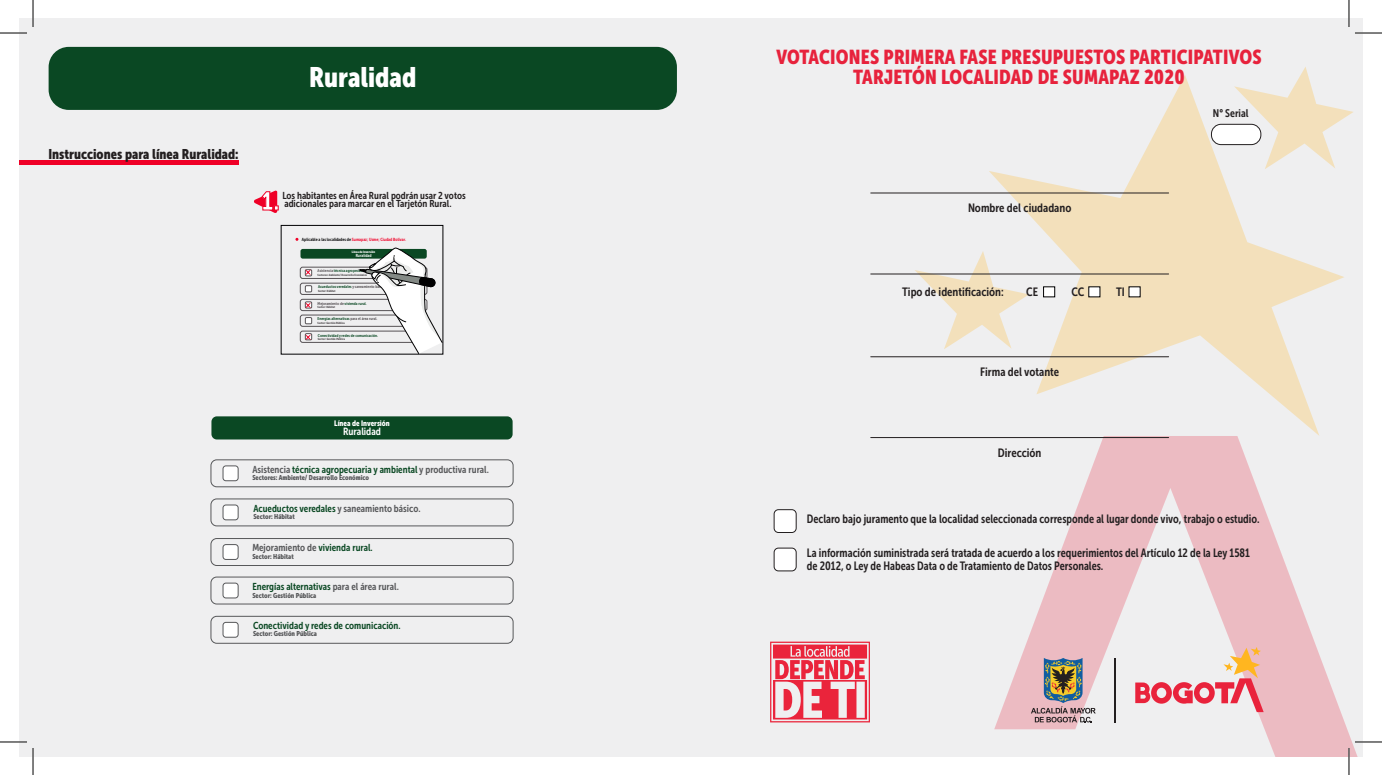
<style>
.page{position:relative;width:1382px;height:775px;background:#fff}
.page>*{position:absolute;margin:0;border:0;box-sizing:border-box;transform-origin:0 0}
.t1{font:28px "Museo Sans Condensed 900";color:#fff}
.t2{font:25.6px "Museo Sans Condensed 900";color:#fff}
.t3{font:20px/20.8px "Museo Sans Condensed 900";letter-spacing:.01em;color:#e7223c;text-align:center}
.t4{font:14px "Museo Sans Condensed 900";color:#231f20}
.t5{font:12px/13.5px "Museo Sans Condensed 700";color:#231f20;scale:.95 1}
.t6{font:12px "Museo Sans Condensed 700";color:#231f20}
.t7{font:11px "Museo Sans Condensed 700";color:#231f20}
.t8{font:10.4px "Museo Sans Condensed 700";color:#fff}
.t9{font:10px "Museo Sans Condensed 700";color:#0a4823}
.t10{font:10px "Museo Sans Condensed 700";color:#231f20}
.t11{font:10px "Museo Sans Condensed 700";color:#57585a}
.t12{font:7.8px "Museo Sans Condensed 900";color:#fff}
.t13{font:7px "Museo Sans Condensed 900";color:#57585a}
.t14{font:4.5px "Museo Sans Condensed 700";color:#ef0027}
.t15{font:4.4px "Museo Sans Condensed 700";color:#fff}
.t16{font:4.1px "Museo Sans Condensed 700";color:#0a4823}
.t17{font:4.1px "Museo Sans Condensed 700";color:#565255}
.t18{font:3.3px "Museo Sans Condensed 900";color:#fff}
.t19{font:3px "Museo Sans Condensed 900";color:#565255}
.s1{color:#000001}
.s2{color:#565255}
.s3{color:#0a4823}
.s4{color:#57585a}
</style>
<div class="page">
<div style="left:19px;top:19px;width:1343px;height:737px;background:#efeff0"></div>
<svg style="left:994px;top:436px;width:363px;height:320px"></svg>
<svg style="left:988px;top:75px;width:356px;height:361px"></svg>
<svg style="left:914px;top:251px;width:115px;height:98px"></svg>
<svg style="left:1233px;top:67px;width:120px;height:102px"></svg>
<div style="left:1211px;top:124px;width:49px;height:21px;background:#fff;border-radius:10px"></div>
<div style="left:1210px;top:124px;width:51px;height:21px;border:1px solid #231f20;border-radius:10px"></div>
<hr style="left:870px;top:193px;width:298px;height:1px;background:#231f20">
<hr style="left:870px;top:274px;width:298px;height:1px;background:#231f20">
<svg style="left:1043px;top:286px;width:11px;height:11px"></svg>
<svg style="left:1088px;top:286px;width:12px;height:11px"></svg>
<svg style="left:1128px;top:286px;width:12px;height:11px"></svg>
<hr style="left:870px;top:437px;width:298px;height:1px;background:#231f20">
<hr style="left:870px;top:356px;width:298px;height:1px;background:#231f20">
<div style="left:774px;top:509px;width:22px;height:23px;background:#fff;border-radius:4px"></div>
<div style="left:773px;top:509px;width:23px;height:24px;border:1px solid #231f20;border-radius:4px"></div>
<div style="left:774px;top:548px;width:22px;height:23px;background:#fff;border-radius:4px"></div>
<div style="left:773px;top:548px;width:23px;height:23px;border:1px solid #231f20;border-radius:4px"></div>
<svg style="left:1135px;top:647px;width:128px;height:65px"></svg>
<svg style="left:1030px;top:658px;width:65px;height:64px;background:#ac9a93"></svg>
<hr style="left:1114px;top:658px;width:1px;height:64px;background:#231f20">
<svg style="left:770px;top:641px;width:100px;height:81px"></svg>
<div style="left:210px;top:538px;width:303px;height:28px;border:1px solid #57585a;border-radius:6px"></div>
<div style="left:223px;top:544px;width:15px;height:15px;background:#fff;border-radius:3px"></div>
<div style="left:222px;top:544px;width:17px;height:16px;border:1px solid #57585a;border-radius:3px"></div>
<div style="left:211px;top:416px;width:301px;height:23px;background:#0a4823;border-radius:5px"></div>
<div style="left:210px;top:459px;width:303px;height:28px;border:1px solid #57585a;border-radius:6px"></div>
<div style="left:223px;top:466px;width:15px;height:15px;background:#fff;border-radius:3px"></div>
<div style="left:222px;top:465px;width:17px;height:16px;border:1px solid #57585a;border-radius:3px"></div>
<div style="left:210px;top:498px;width:303px;height:28px;border:1px solid #57585a;border-radius:6px"></div>
<div style="left:223px;top:505px;width:15px;height:15px;background:#fff;border-radius:3px"></div>
<div style="left:222px;top:504px;width:17px;height:16px;border:1px solid #57585a;border-radius:3px"></div>
<div style="left:210px;top:576px;width:303px;height:28px;border:1px solid #57585a;border-radius:6px"></div>
<div style="left:223px;top:583px;width:15px;height:15px;background:#fff;border-radius:3px"></div>
<div style="left:222px;top:582px;width:17px;height:16px;border:1px solid #57585a;border-radius:3px"></div>
<div style="left:210px;top:616px;width:303px;height:28px;border:1px solid #57585a;border-radius:6px"></div>
<div style="left:223px;top:622px;width:15px;height:15px;background:#fff;border-radius:3px"></div>
<div style="left:222px;top:622px;width:17px;height:15px;border:1px solid #57585a;border-radius:3px"></div>
<hr style="left:19px;top:160px;width:220px;height:4px;background:#ef0027">
<div style="left:300px;top:299px;width:127px;height:12px;border:1px solid #565255;border-radius:2px"></div>
<div style="left:305px;top:302px;width:7px;height:6px;border:1px solid #565255"></div>
<div style="left:300px;top:249px;width:127px;height:10px;background:#0a4823;border-radius:2px"></div>
<div style="left:300px;top:267px;width:127px;height:12px;border:1px solid #565255;border-radius:2px"></div>
<div style="left:305px;top:269px;width:7px;height:7px;border:1px solid #565255"></div>
<div style="left:300px;top:283px;width:127px;height:12px;border:1px solid #565255;border-radius:2px"></div>
<div style="left:305px;top:286px;width:7px;height:6px;background:#fff"></div>
<div style="left:305px;top:285px;width:7px;height:7px;border:1px solid #565255"></div>
<div style="left:300px;top:315px;width:127px;height:11px;border:1px solid #565255;border-radius:2px"></div>
<div style="left:305px;top:317px;width:7px;height:7px;background:#fff"></div>
<div style="left:305px;top:317px;width:7px;height:7px;border:1px solid #565255"></div>
<div style="left:300px;top:331px;width:127px;height:11px;border:1px solid #565255;border-radius:2px"></div>
<div style="left:305px;top:333px;width:7px;height:7px;border:1px solid #565255"></div>
<div style="left:281px;top:225px;width:162px;height:129px;border:1px solid #000002"></div>
<svg style="left:359px;top:247px;width:83px;height:107px"></svg>
<svg style="left:305px;top:269px;width:6px;height:6px"></svg>
<svg style="left:305px;top:302px;width:6px;height:6px"></svg>
<svg style="left:305px;top:334px;width:6px;height:6px"></svg>
<div style="left:49px;top:47px;width:628px;height:63px;background:#0a4823;border-radius:20px"></div>
<svg style="left:254px;top:190px;width:24px;height:23px"></svg>
<hr style="left:0;top:32px;width:27px;height:2px;background:#fff">
<hr style="left:1354px;top:32px;width:27px;height:2px;background:#fff">
<hr style="left:32px;top:0;width:2px;height:27px;background:#fff">
<hr style="left:32px;top:748px;width:2px;height:27px;background:#fff">
<svg style="left:0;top:33px;width:27px;height:1px"></svg>
<svg style="left:1354px;top:33px;width:27px;height:1px"></svg>
<svg style="left:0;top:741px;width:27px;height:1px"></svg>
<svg style="left:1354px;top:741px;width:27px;height:1px"></svg>
<svg style="left:33px;top:0;width:1px;height:27px"></svg>
<svg style="left:33px;top:748px;width:1px;height:27px"></svg>
<svg style="left:1348px;top:0;width:1px;height:27px"></svg>
<svg style="left:1348px;top:748px;width:1px;height:27px"></svg>
<h1 class="t1" style="left:309px;top:62px;width:109px">Ruralidad</h1>
<p class="t4" style="left:48px;top:146px;width:192px">Instrucciones para línea Ruralidad:</p>
<p class="t10" style="left:282px;top:190px;width:185px">Los habitantes en Área Rural podrán usar 2 votos</p>
<h2 class="t2" style="left:262px;top:186px;width:19px">1.</h2>
<p class="t10" style="left:284px;top:198px;width:169px">adicionales para marcar en el Tarjetón Rural.</p>
<p class="t14" style="left:302px;top:237px;width:105px"><span class="s1">Aplicable a las localidades de</span> Sumapaz; Usme; Ciudad Bolívar.</p>
<p class="t18" style="left:352px;top:250px;width:25px">Línea de Inversión</p>
<p class="t15" style="left:355px;top:253px;width:17px">Ruralidad</p>
<p class="t19" style="left:317px;top:273px;width:51px">Sectores: Ambiente/ Desarrollo Económico</p>
<p class="t16" style="left:318px;top:285px;width:70px">Acueductos veredales <span class="s2">y saneamiento básico.</span></p>
<p class="t19" style="left:318px;top:289px;width:19px">Sector: Hábitat</p>
<p class="t16" style="left:317px;top:316px;width:61px">Energías alternativas <span class="s2">para el área rural.</span></p>
<p class="t19" style="left:317px;top:321px;width:29px">Sector: Gestión Pública</p>
<p class="t16" style="left:318px;top:333px;width:62px">Conectividad y redes de comunicación.</p>
<p class="t19" style="left:318px;top:337px;width:29px">Sector: Gestión Pública</p>
<p class="t17" style="left:317px;top:301px;width:51px">Mejoramiento de <span class="s3">vivienda rural.</span></p>
<p class="t19" style="left:317px;top:305px;width:19px">Sector: Hábitat</p>
<p class="t12" style="left:334px;top:419px;width:57px">Línea de Inversión</p>
<p class="t8" style="left:343px;top:426px;width:39px">Ruralidad</p>
<p class="t9" style="left:252px;top:463px;width:238px"><span class="s4">Asistencia</span> técnica agropecuaria y ambiental <span class="s4">y productiva rural.</span></p>
<p class="t13" style="left:252px;top:474px;width:118px">Sectores: Ambiente/ Desarrollo Económico</p>
<p class="t9" style="left:253px;top:503px;width:169px">Acueductos veredales <span class="s4">y saneamiento básico.</span></p>
<p class="t13" style="left:253px;top:513px;width:43px">Sector: Hábitat</p>
<p class="t11" style="left:252px;top:542px;width:122px">Mejoramiento de <span class="s3">vivienda rural.</span></p>
<p class="t13" style="left:252px;top:552px;width:43px">Sector: Hábitat</p>
<p class="t9" style="left:252px;top:580px;width:148px">Energías alternativas <span class="s4">para el área rural.</span></p>
<p class="t13" style="left:252px;top:591px;width:65px">Sector: Gestión Pública</p>
<p class="t9" style="left:253px;top:620px;width:149px">Conectividad y redes de comunicación.</p>
<p class="t13" style="left:253px;top:630px;width:65px">Sector: Gestión Pública</p>
<h3 class="t3" style="left:776px;top:46px;width:486px">VOTACIONES PRIMERA FASE PRESUPUESTOS PARTICIPATIVOS<br>TARJETÓN LOCALIDAD DE SUMAPAZ 2020</h3>
<p class="t7" style="left:1212px;top:107px;width:37px">N° Serial</p>
<p class="t6" style="left:968px;top:201px;width:105px">Nombre del ciudadano</p>
<p class="t6" style="left:902px;top:285px;width:103px">Tipo de identificación:</p>
<p class="t6" style="left:1026px;top:285px;width:13px">CE</p>
<p class="t6" style="left:1071px;top:285px;width:14px">CC</p>
<p class="t6" style="left:1115px;top:285px;width:10px">TI</p>
<p class="t6" style="left:980px;top:365px;width:80px">Firma del votante</p>
<p class="t6" style="left:997px;top:446px;width:45px">Dirección</p>
<p class="t5" style="left:806px;top:512px;width:478px">Declaro bajo juramento que la localidad seleccionada corresponde al lugar donde vivo, trabajo o estudio.</p>
<p class="t5" style="left:806px;top:545px;width:468px">La información suministrada será tratada de acuerdo a los requerimientos del Artículo 12 de la Ley 1581 de 2012, o Ley de Habeas Data o de Tratamiento de Datos Personales.</p>
</div>
